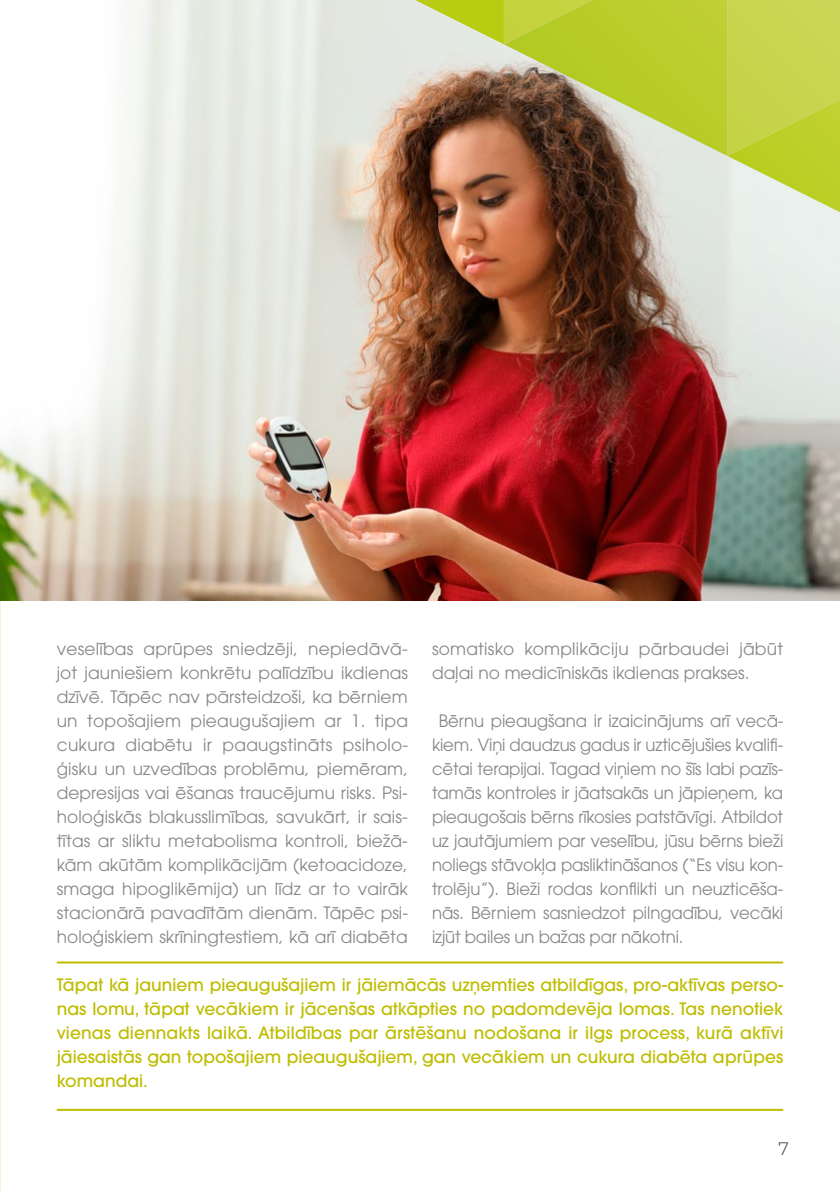
<style>
.page{position:relative;width:840px;height:1191px;background:#fff}
.page>*{position:absolute;margin:0;border:0;box-sizing:border-box;transform-origin:0 0}
.t1{font:300 18px "Montserrat";color:#3b3b3a}
.t2{font:17px/24px "ITC Avant Garde Pro";color:#878786;text-align:justify}
.t3{font:500 17px/24px "ITC Avant Garde Pro";color:#bebd00;text-align:justify}
</style>
<div class="page">
<hr style="left:0;top:600px;width:1px;height:591px;background:#b2bb1e">
<img style="left:0;top:0;width:839px;height:600px">
<svg style="left:415px;top:0;width:424px;height:212px;background:#b1ad58"></svg>
<hr style="left:57px;top:961px;width:725px;height:2px;background:#bebd00">
<hr style="left:57px;top:1108px;width:725px;height:2px;background:#bebd00">
<p class="t2" style="left:57px;top:636px;width:353px">veselības aprūpes sniedzēji, nepiedāvā&shy;jot jauniešiem konkrētu palīdzību ikdienas dzīvē. Tāpēc nav pārsteidzoši, ka bērniem un topošajiem pieaugušajiem ar 1. tipa cukura diabētu ir paaugstināts psiholo&shy;ģisku un uzvedības problēmu, piemēram, depresijas vai ēšanas traucējumu risks. Psi&shy;holoģiskās blakusslimības, savukārt, ir sais&shy;tītas ar sliktu metabolisma kontroli, biežā&shy;kām akūtām komplikācijām (ketoacidoze, smaga hipoglikēmija) un līdz ar to vairāk stacionārā pavadītām dienām. Tāpēc psi&shy;holoģiskiem skrīningtestiem, kā arī diabēta</p>
<p class="t2" style="left:432px;top:637px;width:352px">somatisko komplikāciju pārbaudei jābūt daļai no medicīniskās ikdienas prakses.</p>
<p class="t2" style="left:432px;top:708px;width:352px;text-indent:7px">Bērnu pieaugšana ir izaicinājums arī vecā&shy;kiem. Viņi daudzus gadus ir uzticējušies kvalifi&shy;cētai terapijai. Tagad viņiem no šīs labi pazīs&shy;tamās kontroles ir jāatsakās un jāpieņem, ka pieaugošais bērns rīkosies patstāvīgi. Atbildot uz jautājumiem par veselību, jūsu bērns bieži noliegs stāvokļa pasliktināšanos (“Es visu kon&shy;trolēju”). Bieži rodas konflikti un neuzticēša&shy;nās. Bērniem sasniedzot pilngadību, vecāki izjūt bailes un bažas par nākotni.</p>
<p class="t3" style="left:57px;top:973px;width:728px">Tāpat kā jauniem pieaugušajiem ir jāiemācās uzņemties atbildīgas, pro-aktīvas perso&shy;nas lomu, tāpat vecākiem ir jācenšas atkāpties no padomdevēja lomas. Tas nenotiek vienas diennakts laikā. Atbildības par ārstēšanu nodošana ir ilgs process, kurā aktīvi jāiesaistās gan topošajiem pieaugušajiem, gan vecākiem un cukura diabēta aprūpes komandai.</p>
<p class="t1" style="left:778px;top:1136px;width:12px">7</p>
</div>
